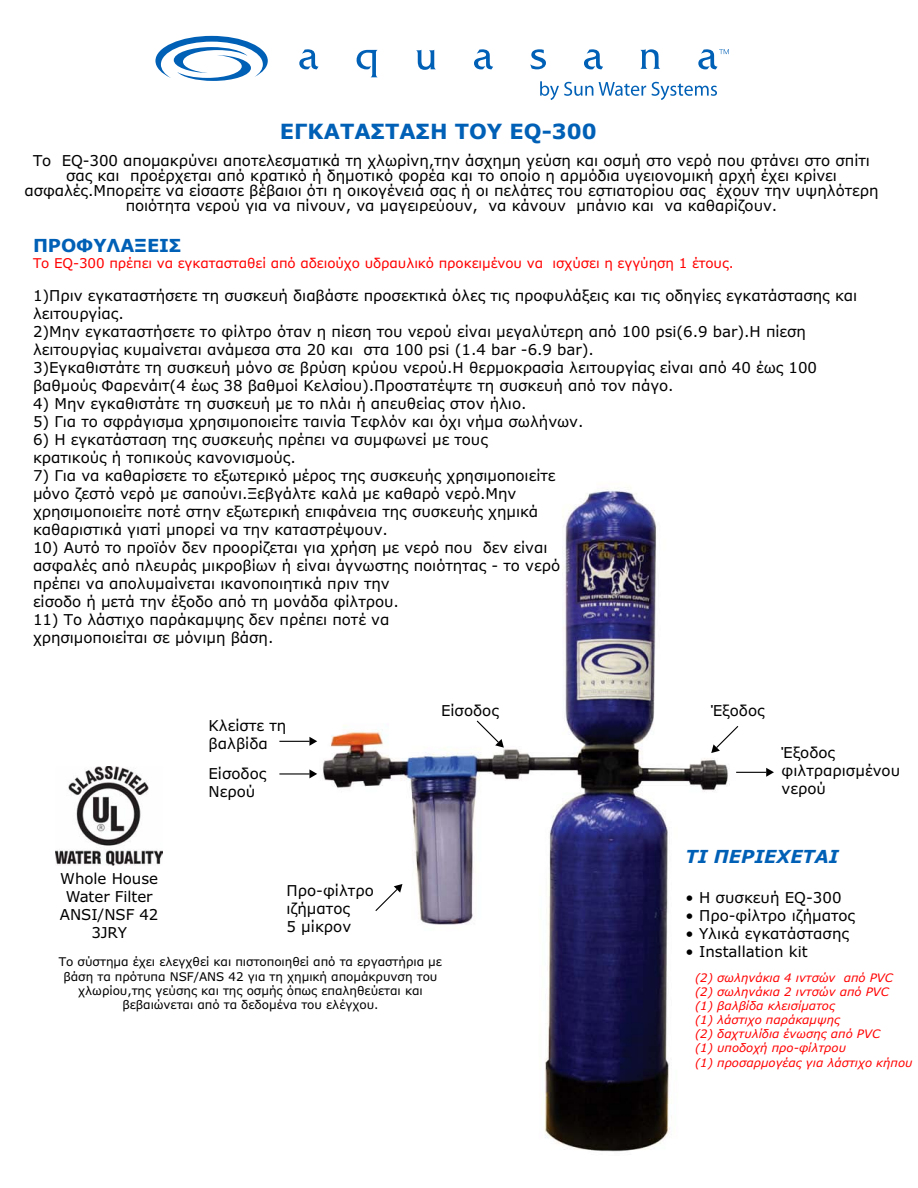
<style>
.page{position:relative;width:918px;height:1188px;background:#fff}
.page>*{position:absolute;margin:0;border:0;box-sizing:border-box;transform-origin:0 0}
.t1{font:700 21px "Verdana";color:#0060b6}
.t2{font:italic 700 18px "Verdana";color:#0060b6}
.t3{font:700 18px "Verdana";letter-spacing:-.005em;color:#0060b6}
.t4{font:15px/18px "Verdana";letter-spacing:-.005em;color:#000}
.t5{font:13.5px "Verdana";letter-spacing:-.005em;color:#f00}
.t6{font:12px/14.4px "Verdana";letter-spacing:-.005em;color:#000;text-align:center}
.t7{font:italic 11.7px/14.1px "Verdana";color:#f00}
</style>
<div class="page">
<svg style="left:299px;top:49px;width:20px;height:20px"></svg>
<svg style="left:357px;top:50px;width:20px;height:27px"></svg>
<svg style="left:416px;top:50px;width:20px;height:20px"></svg>
<svg style="left:474px;top:49px;width:19px;height:20px"></svg>
<svg style="left:530px;top:49px;width:16px;height:20px"></svg>
<svg style="left:584px;top:49px;width:19px;height:20px"></svg>
<svg style="left:640px;top:49px;width:20px;height:20px"></svg>
<svg style="left:698px;top:49px;width:31px;height:20px"></svg>
<svg style="left:155px;top:36px;width:113px;height:45px"></svg>
<svg style="left:540px;top:81px;width:53px;height:19px"></svg>
<svg style="left:599px;top:82px;width:47px;height:14px"></svg>
<svg style="left:652px;top:82px;width:65px;height:18px"></svg>
<img style="left:309px;top:487px;width:457px;height:665px">
<hr style="left:279px;top:773px;width:31px;height:2px;background:#000">
<svg style="left:309px;top:769px;width:8px;height:9px"></svg>
<hr style="left:279px;top:741px;width:31px;height:1px;background:#000">
<svg style="left:309px;top:737px;width:8px;height:9px"></svg>
<hr style="left:736px;top:772px;width:30px;height:1px;background:#000">
<svg style="left:766px;top:768px;width:8px;height:9px"></svg>
<svg style="left:711px;top:725px;width:29px;height:28px"></svg>
<svg style="left:476px;top:719px;width:28px;height:29px"></svg>
<svg style="left:374px;top:884px;width:28px;height:28px"></svg>
<img style="left:56px;top:767px;width:106px;height:99px">
<h1 class="t1" style="left:280px;top:119px;width:318px">ΕΓΚΑΤΑΣΤΑΣΗ ΤΟΥ EQ-300</h1>
<p class="t4" style="left:24px;top:153px;width:856px;line-height:15px;text-align:center">Το EQ-300 απομακρύνει αποτελεσματικά τη χλωρίνη,την άσχημη γεύση και οσμή στο νερό που φτάνει στο σπίτι σας και προέρχεται από κρατικό ή δημοτικό φορέα και το οποίο η αρμόδια υγειονομική αρχή έχει κρίνει ασφαλές.Μπορείτε να είσαστε βέβαιοι ότι η οικογένειά σας ή οι πελάτες του εστιατορίου σας έχουν την υψηλότερη ποιότητα νερού για να πίνουν, να μαγειρεύουν, να κάνουν μπάνιο και να καθαρίζουν.</p>
<p class="t3" style="left:33px;top:235px;width:150px">ΠΡΟΦΥΛΑΞΕΙΣ</p>
<p class="t5" style="left:33px;top:256px;width:702px">Το EQ-300 πρέπει να εγκατασταθεί από αδειούχο υδραυλικό προκειμένου να ισχύσει η εγγύηση 1 έτους.</p>
<p class="t4" style="left:33px;top:287px;width:826px">1)Πριν εγκαταστήσετε τη συσκευή διαβάστε προσεκτικά όλες τις προφυλάξεις και τις οδηγίες εγκατάστασης και λειτουργίας.<br>2)Μην εγκαταστήσετε το φίλτρο όταν η πίεση του νερού είναι μεγαλύτερη από 100 psi(6.9 bar).H πίεση λειτουργίας κυμαίνεται ανάμεσα στα 20 και στα 100 psi (1.4 bar -6.9 bar).<br>3)Eγκαθιστάτε τη συσκευή μόνο σε βρύση κρύου νερού.Η θερμοκρασία λειτουργίας είναι από 40 έως 100 βαθμούς Φαρενάιτ(4 έως 38 βαθμοί Κελσίου).Προστατέψτε τη συσκευή από τον πάγο.</p>
<p class="t4" style="left:33px;top:395px;width:495px">4) Μην εγκαθιστάτε τη συσκευή με το πλάι ή απευθείας στον ήλιο.</p>
<p class="t4" style="left:33px;top:413px;width:552px">5) Για το σφράγισμα χρησιμοποιείτε ταινία Τεφλόν και όχι νήμα σωλήνων.</p>
<p class="t4" style="left:33px;top:431px;width:457px">6) Η εγκατάσταση της συσκευής πρέπει να συμφωνεί με τους κρατικούς ή τοπικούς κανονισμούς.</p>
<p class="t4" style="left:33px;top:467px;width:524px">7) Για να καθαρίσετε το εξωτερικό μέρος της συσκευής χρησιμοποιείτε μόνο ζεστό νερό με σαπούνι.Ξεβγάλτε καλά με καθαρό νερό.Μην χρησιμοποιείτε ποτέ στην εξωτερική επιφάνεια της συσκευής χημικά καθαριστικά γιατί μπορεί να την καταστρέψουν.</p>
<p class="t4" style="left:33px;top:539px;width:529px">10) Αυτό το προϊόν δεν προορίζεται για χρήση με νερό που δεν είναι ασφαλές από πλευράς μικροβίων ή είναι άγνωστης ποιότητας - το νερό πρέπει να απολυμαίνεται ικανοποιητικά πριν την<br>είσοδο ή μετά την έξοδο από τη μονάδα φίλτρου.</p>
<p class="t4" style="left:33px;top:611px;width:358px">11) Το λάστιχο παράκαμψης δεν πρέπει ποτέ να χρησιμοποιείται σε μόνιμη βάση.</p>
<p class="t4" style="left:209px;top:717px;width:79px">Κλείστε τη βαλβίδα</p>
<p class="t4" style="left:209px;top:765px;width:59px">Είσοδος<br>Νερού</p>
<p class="t4" style="left:441px;top:701px;width:59px">Είσοδος</p>
<p class="t4" style="left:711px;top:701px;width:55px">Έξοδος</p>
<p class="t4" style="left:782px;top:744px;width:120px">Έξοδος φιλτραρισμένου νερού</p>
<p class="t4" style="left:60px;top:870px;width:100px;text-align:center">Whole House<br>Water Filter<br>ANSI/NSF 42<br>3JRY</p>
<p class="t4" style="left:287px;top:882px;width:89px">Προ-φίλτρο ιζήματος<br>5 μίκρον</p>
<p class="t6" style="left:59px;top:955px;width:385px">To σύστημα έχει ελεγχθεί και πιστοποιηθεί από τα εργαστήρια με βάση τα πρότυπα NSF/ANS 42 για τη χημική απομάκρυνση του χλωρίου,της γεύσης και της οσμής όπως επαληθεύεται και βεβαιώνεται από τα δεδομένα του ελέγχου.</p>
<p class="t2" style="left:686px;top:846px;width:155px">ΤΙ ΠΕΡΙΕΧΕΤΑΙ</p>
<p class="t4" style="left:686px;top:888px;width:157px">• Η συσκευή EQ-300</p>
<p class="t4" style="left:686px;top:906px;width:171px">• Προ-φίλτρο ιζήματος</p>
<p class="t4" style="left:686px;top:924px;width:165px">• Υλικά εγκατάστασης</p>
<p class="t4" style="left:686px;top:942px;width:124px">• Installation kit</p>
<p class="t7" style="left:695px;top:971px;width:219px">(2) σωληνάκια 4 ιντσών από PVC (2) σωληνάκια 2 ιντσών από PVC<br>(1) βαλβίδα κλεισίματος<br>(1) λάστιχο παράκαμψης<br>(2) δαχτυλίδια ένωσης από PVC<br>(1) υποδοχή προ-φίλτρου<br>(1) προσαρμογέας για λάστιχο κήπου</p>
</div>
